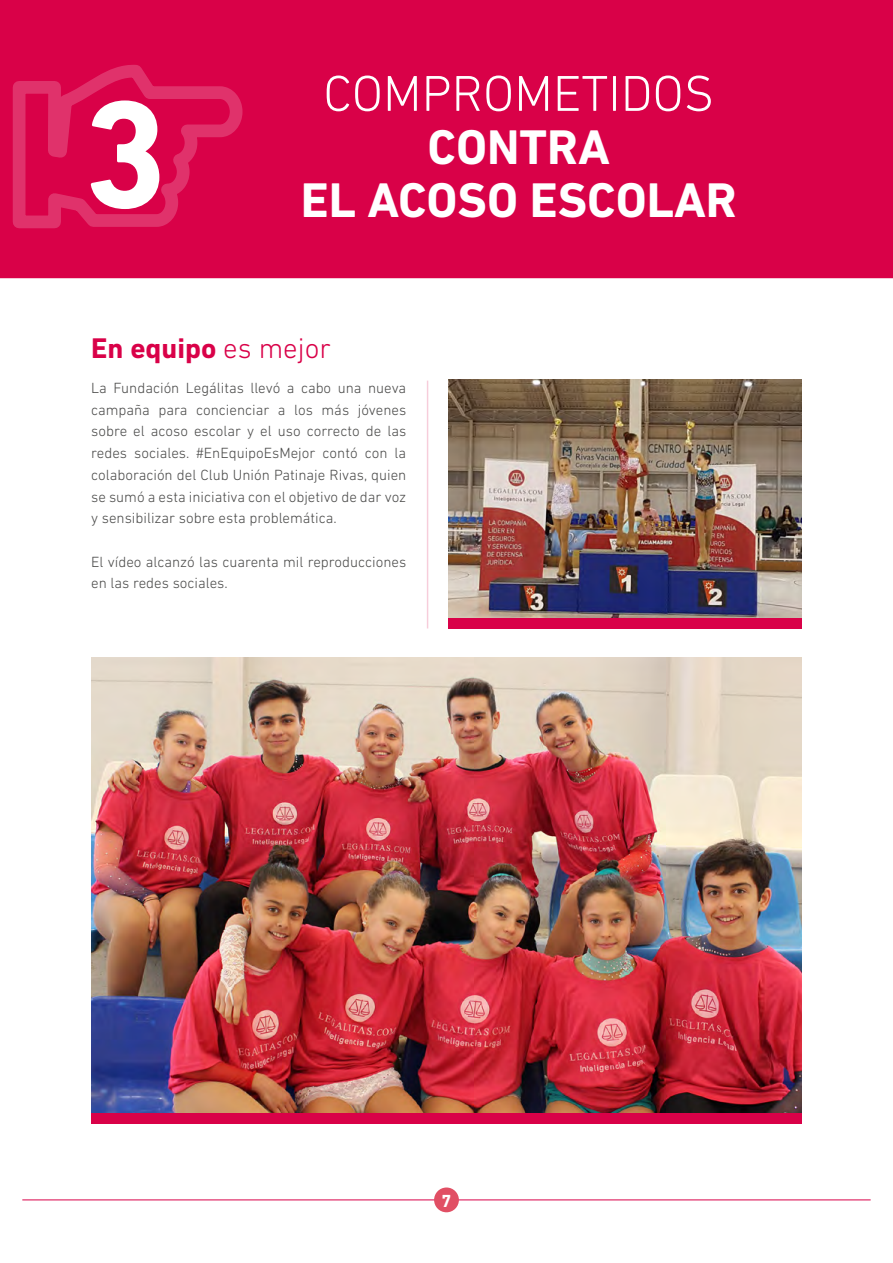
<style>
.page{position:relative;width:893px;height:1263px;background:#fff}
.page>*{position:absolute;margin:0;border:0;box-sizing:border-box;transform-origin:0 0}
.t1{font:700 154.65px "DIN Next LT Pro";color:#fff}
.t2{font:300 51.15px "DIN Next LT Pro";color:#fff}
.t3{font:700 49.5px "DIN Next LT Pro";color:#fff}
.t4{font:700 28.95px "DIN Next LT Pro";color:#d90148}
.t5{font:700 17.85px "DIN Next LT Pro";color:#fff}
.t6{font:300 15px/21.8px "DIN Next LT Pro";color:#4a4a49;text-align:justify}
.s1{font-weight:300}
</style>
<div class="page">
<div style="left:0;top:0;width:893px;height:278px;background:#d90148"></div>
<div style="left:768px;top:0;width:125px;height:137px;background:#d90148"></div>
<hr style="left:22px;top:1200px;width:849px;height:1px;background:#d90148">
<div style="left:436px;top:1190px;width:21px;height:20px;background:#e14f64;border-radius:50%"></div>
<div style="left:434px;top:1187px;width:25px;height:25px;border:4px solid #e14f64;border-radius:50%"></div>
<svg style="left:6px;top:54px;width:243px;height:176px;background:#da0c50"></svg>
<img style="left:448px;top:380px;width:354px;height:249px">
<img style="left:92px;top:657px;width:710px;height:467px">
<hr style="left:427px;top:381px;width:1px;height:247px;background:#d90148">
<div style="left:91px;top:1113px;width:710px;height:11px;background:#d90148"></div>
<div style="left:448px;top:618px;width:354px;height:10px;background:#d90148"></div>
<h1 class="t1" style="left:82px;top:64px;width:87px">3</h1>
<h2 class="t2" style="left:323px;top:64px;width:392px">COMPROMETIDOS</h2>
<h3 class="t3" style="left:428px;top:118px;width:184px">CONTRA</h3>
<h3 class="t3" style="left:301px;top:171px;width:438px">EL ACOSO ESCOLAR</h3>
<h3 class="t4" style="left:91px;top:331px;width:241px">En equipo <span class="s1">es mejor</span></h3>
<p class="t6" style="left:91px;top:377px;width:317px">La Fundación Legálitas llevó a cabo una nueva campaña para concienciar a los más jóvenes sobre el acoso escolar y el uso correcto de las redes sociales. #EnEquipoEsMejor contó con la colaboración del Club Unión Patinaje Rivas, quien se sumó a esta iniciativa con el objetivo de dar voz y sensibilizar sobre esta problemática.</p>
<p class="t6" style="left:91px;top:550px;width:317px">El vídeo alcanzó las cuarenta mil reproducciones en las redes sociales.</p>
<p class="t5" style="left:442px;top:1190px;width:11px">7</p>
</div>
